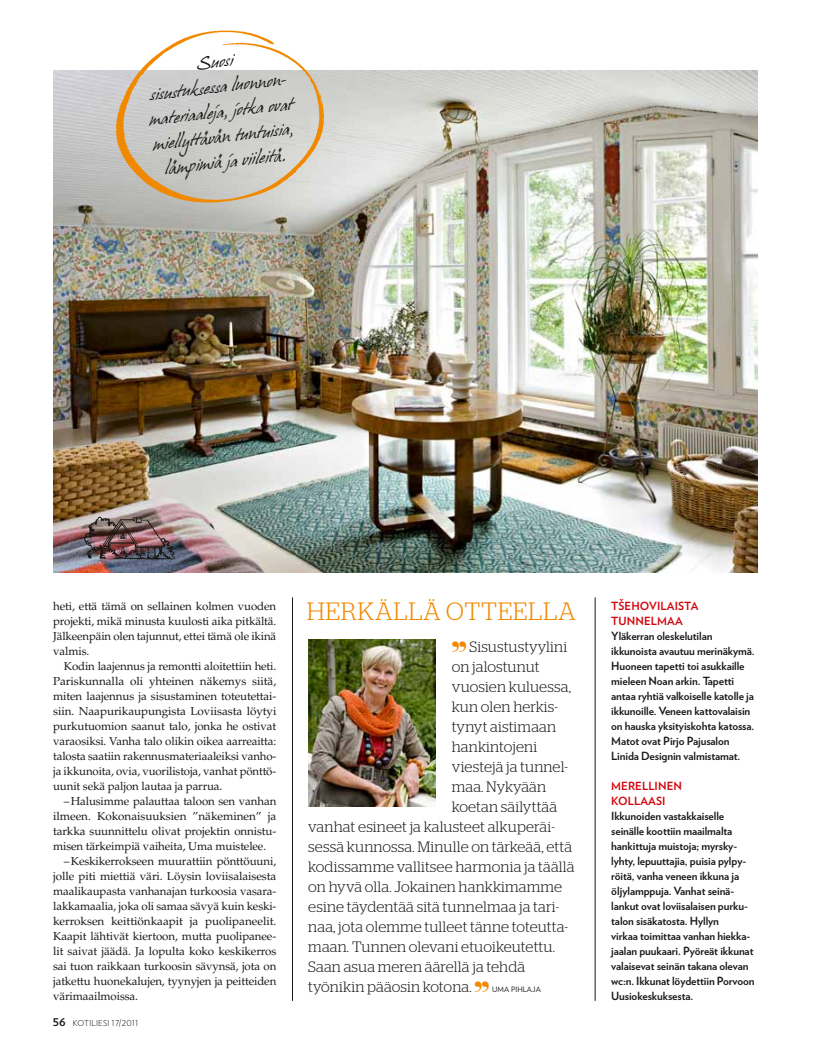
<style>
.page{position:relative;width:815px;height:1053px;background:#fff}
.page>*{position:absolute;margin:0;border:0;box-sizing:border-box;transform-origin:0 0}
.t1{font:300 25px "Stag";color:#f18900}
.t2{font:300 15px "Stag";letter-spacing:.01em;color:#1a1a18}
.t3{font:15px/25px "Hans Hand";color:#1a1a18;text-align:center}
.t4{font:11.5px/15px "Palatino LT Std";letter-spacing:-.01em;color:#1a1a18;text-align:justify}
.t5{font:700 11.25px/15px "Verlag";letter-spacing:-.01em;color:#1a1a18}
.t6{font:700 11.25px/15px "Verlag";letter-spacing:.24em;color:#d1050c}
.t7{font:300 8.12px "Verlag";letter-spacing:.03em;color:#1a1a18}
.s1{font-weight:700;font-size:10.62px}
.s2{color:#f18900}
.s3{font-family:"Verlag";font-weight:400;font-size:7.5px}
</style>
<div class="page">
<img style="left:53px;top:71px;width:704px;height:501px">
<img style="left:308px;top:640px;width:128px;height:166px">
<hr style="left:292px;top:597px;width:1px;height:403px;background:#1a1a18">
<hr style="left:595px;top:597px;width:1px;height:403px;background:#1a1a18">
<img style="left:111px;top:30px;width:217px;height:190px">
<img style="left:75px;top:510px;width:108px;height:56px">
<h2 class="t3" style="left:143px;top:57px;width:151px;rotate:-6deg">Suosi<br>sisustuksessa luonnon&shy;materiaaleja, jotka ovat miellyttävän tuntuisia, lämpimiä ja viileitä.</h2>
<p class="t4" style="left:53px;top:598px;width:225px">heti, että tämä on sellainen kolmen vuoden projekti, mikä minusta kuulosti aika pitkältä.<br>Jälkeenpäin olen tajunnut, ettei tämä ole ikinä valmis.</p>
<p class="t4" style="left:53px;top:658px;width:225px;text-indent:11px">Kodin laajennus ja remontti aloitettiin heti.<br>Pariskunnalla oli yhteinen näkemys siitä, miten laajennus ja sisustaminen toteutettai&shy;siin. Naapurikaupungista Loviisasta löytyi purkutuomion saanut talo, jonka he ostivat varaosiksi. Vanha talo olikin oikea aarreaitta: talosta saatiin rakennusmateriaaleiksi vanho&shy;ja ikkunoita, ovia, vuorilistoja, vanhat pönttö&shy;uunit sekä paljon lautaa ja parrua.</p>
<p class="t4" style="left:64px;top:793px;width:214px">–Halusimme palauttaa taloon sen vanhan</p>
<p class="t4" style="left:53px;top:808px;width:225px">ilmeen. Kokonaisuuksien ”näkeminen” ja</p>
<p class="t4" style="left:53px;top:823px;width:225px">tarkka suunnittelu olivat projektin onnistu-</p>
<p class="t4" style="left:53px;top:838px;width:215px">misen tärkeimpiä vaiheita, Uma muistelee.</p>
<p class="t4" style="left:64px;top:853px;width:214px">–Keskikerrokseen muurattiin pönttöuuni,</p>
<p class="t4" style="left:53px;top:868px;width:225px">jolle piti miettiä väri. Löysin loviisalaisesta</p>
<p class="t4" style="left:53px;top:883px;width:225px">maalikaupasta vanhanajan turkoosia vasara-</p>
<p class="t4" style="left:53px;top:898px;width:225px">lakkamaalia, joka oli samaa sävyä kuin keski-</p>
<p class="t4" style="left:53px;top:913px;width:225px">kerroksen keittiönkaapit ja puolipaneelit.</p>
<p class="t4" style="left:53px;top:928px;width:225px">Kaapit lähtivät kiertoon, mutta puolipanee-</p>
<p class="t4" style="left:53px;top:943px;width:225px">lit saivat jäädä. Ja lopulta koko keskikerros</p>
<p class="t4" style="left:53px;top:958px;width:225px">sai tuon raikkaan turkoosin sävynsä, jota on</p>
<p class="t4" style="left:53px;top:973px;width:225px">jatkettu huonekalujen, tyynyjen ja peitteiden</p>
<p class="t4" style="left:53px;top:988px;width:86px">värimaailmoissa.</p>
<p class="t7" style="left:53px;top:1017px;width:87px"><span class="s1">56</span> KOTILIESI 17/2011</p>
<h1 class="t1" style="left:307px;top:597px;width:271px">Herkällä otteella</h1>
<h2 class="t2" style="left:452px;top:638px;width:117px"><span class="s2">”</span> Sisustustyylini</h2>
<h2 class="t2" style="left:452px;top:658px;width:89px">on jalostunut</h2>
<h2 class="t2" style="left:452px;top:678px;width:121px">vuosien kuluessa,</h2>
<h2 class="t2" style="left:452px;top:698px;width:108px">kun olen herkis-</h2>
<h2 class="t2" style="left:452px;top:718px;width:106px">tynyt aistimaan</h2>
<h2 class="t2" style="left:452px;top:738px;width:87px">hankintojeni</h2>
<h2 class="t2" style="left:452px;top:758px;width:118px">viestejä ja tunnel-</h2>
<h2 class="t2" style="left:452px;top:778px;width:96px">maa. Nykyään</h2>
<h2 class="t2" style="left:452px;top:798px;width:107px">koetan säilyttää</h2>
<h2 class="t2" style="left:308px;top:818px;width:248px">vanhat esineet ja kalusteet alkuperäi-</h2>
<h2 class="t2" style="left:308px;top:838px;width:265px">sessä kunnossa. Minulle on tärkeää, että</h2>
<h2 class="t2" style="left:308px;top:858px;width:268px">kodissamme vallitsee harmonia ja täällä</h2>
<h2 class="t2" style="left:308px;top:878px;width:255px">on hyvä olla. Jokainen hankkimamme</h2>
<h2 class="t2" style="left:308px;top:898px;width:253px">esine täydentää sitä tunnelmaa ja tari-</h2>
<h2 class="t2" style="left:308px;top:918px;width:261px">naa, jota olemme tulleet tänne toteutta-</h2>
<h2 class="t2" style="left:308px;top:938px;width:248px">maan. Tunnen olevani etuoikeutettu.</h2>
<h2 class="t2" style="left:308px;top:958px;width:218px">Saan asua meren äärellä ja tehdä</h2>
<h2 class="t2" style="left:308px;top:978px;width:232px">työnikin pääosin kotona. <span class="s2">”</span> <span class="s3">UMA PIHLAJA</span></h2>
<p class="t6" style="left:611px;top:597px;width:86px">TŠeh ovilaista tunnelmaa</p>
<p class="t5" style="left:611px;top:627px;width:145px">Yläkerran oleskelutilan ikkunoista avautuu merinäkymä.<br>Huoneen tapetti toi asukkaille mieleen Noan arkin. Tapetti antaa ryhtiä valkoiselle katolle ja ikkunoille. Veneen kattovalaisin on hauska yksityiskohta katossa.<br>Matot ovat Pirjo Pajusalon<br>Linida Designin valmistamat.</p>
<p class="t6" style="left:611px;top:777px;width:72px">merellinen kollaasi</p>
<p class="t5" style="left:611px;top:807px;width:145px">I kkunoiden vastakkaiselle seinälle koottiin maailmalta hankittuja muistoja; myrsky&shy;lyhty, lepuuttajia, puisia pylpy&shy;röitä, vanha veneen ikkuna ja öljylamppuja. Vanhat seinä&shy;lankut ovat loviisalaisen purku&shy;talon sisäkatosta. Hyllyn<br>virkaa toimittaa vanhan hiekka&shy;jaalan puukaari. Pyöreät ikkunat valaisevat seinän takana olevan wc:n. I kkunat löydettiin Porvoon<br>Uusiokeskuksesta.</p>
</div>
